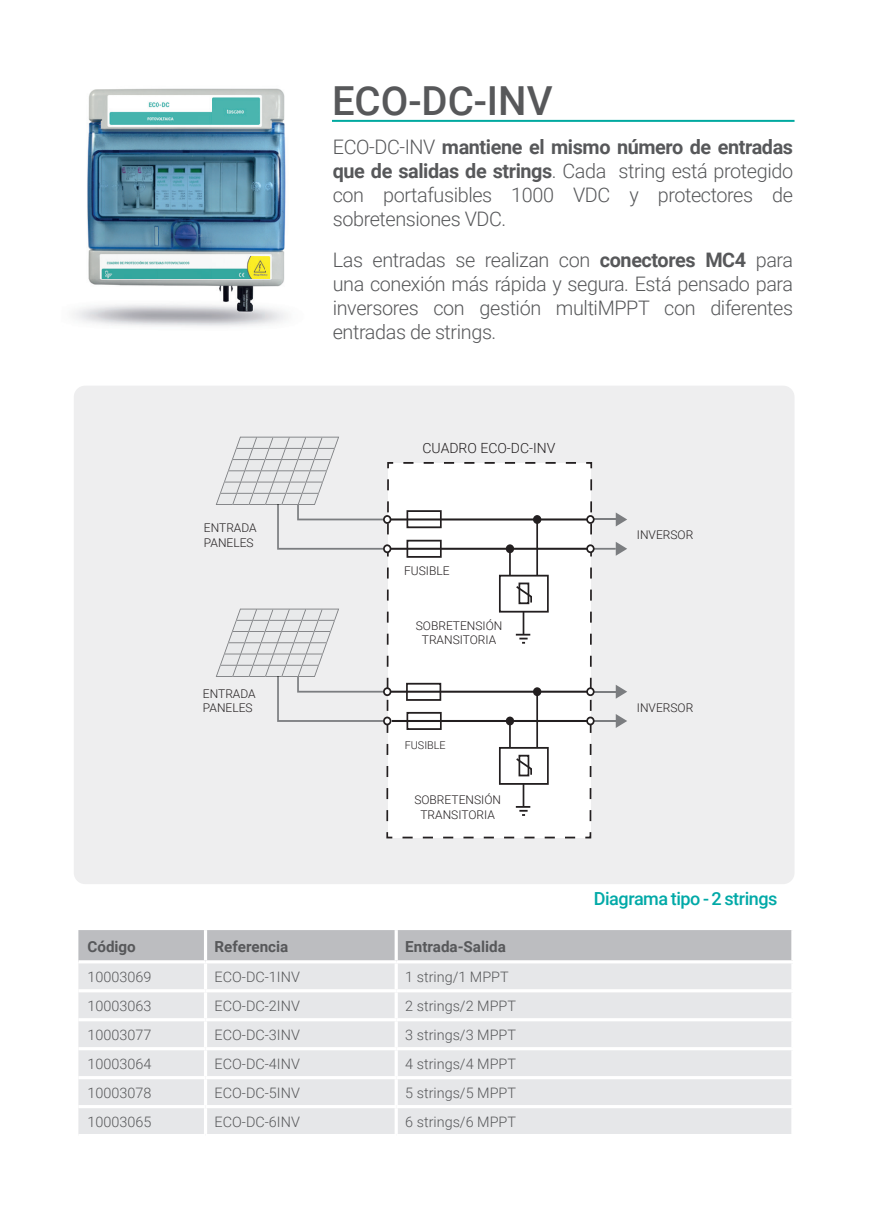
<style>
.page{position:relative;width:874px;height:1225px;background:#fff}
.page>*{position:absolute;margin:0;border:0;box-sizing:border-box;transform-origin:0 0}
.t1{font:500 40px "Roboto";color:#57585a}
.t2{font:300 20px/24px "Roboto";letter-spacing:-.02em;color:#57585a;text-align:justify}
.t3{font:500 18px "Roboto";letter-spacing:-.025em;color:#00a9a7}
.t4{font:700 15.2px "Roboto";color:#57585a}
.t5{font:300 14.4px "Roboto";color:#57585a}
.t6{font:300 14px "Roboto";color:#231f20}
.t7{font:300 12px/14.4px "Roboto";color:#231f20;text-align:center}
.t8{font:300 10.8px "Roboto";color:#231f20}
.s1{font-weight:700}
</style>
<div class="page">
<div style="left:74px;top:386px;width:720px;height:498px;background:#eeeeef;border-radius:11px"></div>
<hr style="left:332px;top:120px;width:462px;height:2px;background:#00a9a0">
<img style="left:73px;top:88px;width:213px;height:239px">
<div style="left:78px;top:930px;width:713px;height:30px;background:#bcbdc0"></div>
<div style="left:78px;top:963px;width:713px;height:171px;background:#e6e7e9"></div>
<hr style="left:204px;top:930px;width:3px;height:30px;background:#fff">
<hr style="left:394px;top:930px;width:3px;height:30px;background:#fff">
<hr style="left:204px;top:963px;width:3px;height:26px;background:#fff">
<hr style="left:394px;top:963px;width:3px;height:26px;background:#fff">
<hr style="left:78px;top:989px;width:127px;height:3px;background:#fff">
<hr style="left:205px;top:989px;width:191px;height:3px;background:#fff">
<hr style="left:204px;top:992px;width:3px;height:26px;background:#fff">
<hr style="left:396px;top:989px;width:398px;height:3px;background:#fff">
<hr style="left:394px;top:992px;width:3px;height:26px;background:#fff">
<hr style="left:78px;top:1018px;width:127px;height:3px;background:#fff">
<hr style="left:205px;top:1018px;width:191px;height:3px;background:#fff">
<hr style="left:204px;top:1021px;width:3px;height:26px;background:#fff">
<hr style="left:396px;top:1018px;width:398px;height:3px;background:#fff">
<hr style="left:394px;top:1021px;width:3px;height:26px;background:#fff">
<hr style="left:78px;top:1047px;width:127px;height:3px;background:#fff">
<hr style="left:205px;top:1047px;width:191px;height:3px;background:#fff">
<hr style="left:204px;top:1050px;width:3px;height:26px;background:#fff">
<hr style="left:396px;top:1047px;width:398px;height:3px;background:#fff">
<hr style="left:394px;top:1050px;width:3px;height:26px;background:#fff">
<hr style="left:78px;top:1076px;width:127px;height:3px;background:#fff">
<hr style="left:205px;top:1076px;width:191px;height:3px;background:#fff">
<hr style="left:204px;top:1079px;width:3px;height:26px;background:#fff">
<hr style="left:396px;top:1076px;width:398px;height:3px;background:#fff">
<hr style="left:394px;top:1079px;width:3px;height:26px;background:#fff">
<hr style="left:78px;top:1105px;width:127px;height:3px;background:#fff">
<hr style="left:205px;top:1105px;width:191px;height:3px;background:#fff">
<hr style="left:204px;top:1108px;width:3px;height:26px;background:#fff">
<hr style="left:396px;top:1105px;width:398px;height:3px;background:#fff">
<hr style="left:394px;top:1108px;width:3px;height:26px;background:#fff">
<div style="left:388px;top:463px;width:202px;height:374px;background:#fff"></div>
<hr style="left:386px;top:518px;width:202px;height:2px;background:#231f20">
<div style="left:533px;top:516px;width:7px;height:7px;background:#231f20;border-radius:50%"></div>
<div style="left:532px;top:515px;width:9px;height:9px;border:2px solid #231f20;border-radius:50%"></div>
<hr style="left:590px;top:518px;width:25px;height:2px;background:#7b7d80">
<svg style="left:615px;top:512px;width:12px;height:14px"></svg>
<div style="left:406px;top:510px;width:35px;height:18px;border:2px solid #231f20"></div>
<hr style="left:386px;top:548px;width:202px;height:2px;background:#231f20">
<div style="left:406px;top:540px;width:35px;height:18px;border:2px solid #231f20"></div>
<div style="left:518px;top:582px;width:11px;height:22px;border:2px solid #231f20"></div>
<svg style="left:516px;top:584px;width:16px;height:20px"></svg>
<hr style="left:536px;top:519px;width:1px;height:56px;background:#231f20">
<div style="left:506px;top:545px;width:7px;height:7px;background:#231f20;border-radius:50%"></div>
<div style="left:505px;top:544px;width:9px;height:9px;border:2px solid #231f20;border-radius:50%"></div>
<div style="left:498px;top:575px;width:50px;height:37px;border:2px solid #231f20"></div>
<hr style="left:522px;top:611px;width:2px;height:23px;background:#231f20">
<svg style="left:515px;top:634px;width:15px;height:9px"></svg>
<svg style="left:509px;top:550px;width:1px;height:25px"></svg>
<svg style="left:583px;top:830px;width:9px;height:9px"></svg>
<svg style="left:386px;top:832px;width:189px;height:7px"></svg>
<svg style="left:403px;top:462px;width:189px;height:8px"></svg>
<svg style="left:589px;top:542px;width:38px;height:14px"></svg>
<svg style="left:589px;top:744px;width:2px;height:11px"></svg>
<svg style="left:589px;top:766px;width:2px;height:11px"></svg>
<svg style="left:589px;top:788px;width:2px;height:11px"></svg>
<svg style="left:589px;top:810px;width:2px;height:11px"></svg>
<hr style="left:391px;top:690px;width:197px;height:2px;background:#231f20">
<div style="left:533px;top:688px;width:7px;height:7px;background:#231f20;border-radius:50%"></div>
<div style="left:532px;top:687px;width:9px;height:9px;border:2px solid #231f20;border-radius:50%"></div>
<div style="left:406px;top:683px;width:35px;height:18px;border:2px solid #231f20"></div>
<hr style="left:391px;top:720px;width:197px;height:2px;background:#231f20">
<svg style="left:216px;top:437px;width:178px;height:385px"></svg>
<svg style="left:589px;top:678px;width:38px;height:55px"></svg>
<div style="left:406px;top:712px;width:35px;height:18px;border:2px solid #231f20"></div>
<div style="left:518px;top:755px;width:11px;height:21px;border:2px solid #231f20"></div>
<svg style="left:516px;top:756px;width:16px;height:20px"></svg>
<hr style="left:536px;top:691px;width:1px;height:57px;background:#231f20">
<div style="left:506px;top:717px;width:7px;height:7px;background:#231f20;border-radius:50%"></div>
<div style="left:505px;top:716px;width:9px;height:9px;border:2px solid #231f20;border-radius:50%"></div>
<div style="left:498px;top:747px;width:50px;height:38px;border:2px solid #231f20"></div>
<hr style="left:522px;top:784px;width:2px;height:23px;background:#231f20">
<svg style="left:515px;top:806px;width:15px;height:10px"></svg>
<svg style="left:509px;top:722px;width:1px;height:26px"></svg>
<div style="left:586px;top:516px;width:7px;height:7px;background:#fff;border-radius:50%"></div>
<div style="left:586px;top:515px;width:8px;height:9px;border:2px solid #231f20;border-radius:50%"></div>
<div style="left:586px;top:545px;width:7px;height:7px;background:#fff;border-radius:50%"></div>
<div style="left:586px;top:544px;width:8px;height:9px;border:2px solid #231f20;border-radius:50%"></div>
<div style="left:586px;top:688px;width:7px;height:7px;background:#fff;border-radius:50%"></div>
<div style="left:586px;top:687px;width:8px;height:9px;border:2px solid #231f20;border-radius:50%"></div>
<div style="left:586px;top:717px;width:7px;height:7px;background:#fff;border-radius:50%"></div>
<div style="left:586px;top:716px;width:8px;height:9px;border:2px solid #231f20;border-radius:50%"></div>
<div style="left:384px;top:516px;width:6px;height:7px;background:#fff;border-radius:50%"></div>
<div style="left:383px;top:515px;width:8px;height:9px;border:2px solid #231f20;border-radius:50%"></div>
<div style="left:384px;top:545px;width:6px;height:7px;background:#fff;border-radius:50%"></div>
<div style="left:383px;top:544px;width:8px;height:9px;border:2px solid #231f20;border-radius:50%"></div>
<div style="left:384px;top:688px;width:6px;height:7px;background:#fff;border-radius:50%"></div>
<div style="left:383px;top:687px;width:8px;height:9px;border:2px solid #231f20;border-radius:50%"></div>
<div style="left:384px;top:717px;width:6px;height:7px;background:#fff;border-radius:50%"></div>
<div style="left:383px;top:716px;width:8px;height:9px;border:2px solid #231f20;border-radius:50%"></div>
<h1 class="t1" style="left:332px;top:73px;width:222px">ECO-DC-INV</h1>
<p class="t2" style="left:332px;top:135px;width:461px">ECO-DC-INV <span class="s1">mantiene el mismo número de entradas que de salidas de strings</span>. Cada string está protegido con portafusibles 1000 VDC y protectores de sobretensiones VDC.</p>
<p class="t2" style="left:332px;top:248px;width:461px">Las entradas se realizan con <span class="s1">conectores MC4</span> para una conexión más rápida y segura. Está pensado para inversores con gestión multiMPPT con diferentes entradas de strings.</p>
<p class="t7" style="left:204px;top:520px;width:54px;text-align:left">ENTRADA<br>PANELES</p>
<p class="t7" style="left:203px;top:686px;width:54px;text-align:left">ENTRADA<br>PANELES</p>
<p class="t6" style="left:422px;top:438px;width:134px">CUADRO ECO-DC-INV</p>
<p class="t7" style="left:404px;top:563px;width:47px">FUSIBLE</p>
<p class="t7" style="left:415px;top:618px;width:88px">SOBRETENSIÓN<br>TRANSITORIA</p>
<p class="t8" style="left:404px;top:737px;width:42px">FUSIBLE</p>
<p class="t7" style="left:414px;top:792px;width:88px">SOBRETENSIÓN<br>TRANSITORIA</p>
<p class="t4" style="left:87px;top:935px;width:50px">Código</p>
<p class="t4" style="left:214px;top:935px;width:75px">Referencia</p>
<p class="t4" style="left:405px;top:935px;width:102px">Entrada-Salida</p>
<p class="t5" style="left:87px;top:966px;width:65px">10003069</p>
<p class="t5" style="left:214px;top:966px;width:87px">ECO-DC-1INV</p>
<p class="t5" style="left:405px;top:966px;width:105px">1 string/1 MPPT</p>
<p class="t5" style="left:87px;top:995px;width:65px">10003063</p>
<p class="t5" style="left:214px;top:995px;width:87px">ECO-DC-2INV</p>
<p class="t5" style="left:405px;top:995px;width:112px">2 strings/2 MPPT</p>
<p class="t5" style="left:87px;top:1024px;width:65px">10003077</p>
<p class="t5" style="left:214px;top:1024px;width:87px">ECO-DC-3INV</p>
<p class="t5" style="left:405px;top:1024px;width:112px">3 strings/3 MPPT</p>
<p class="t5" style="left:87px;top:1053px;width:65px">10003064</p>
<p class="t5" style="left:214px;top:1053px;width:87px">ECO-DC-4INV</p>
<p class="t5" style="left:405px;top:1053px;width:112px">4 strings/4 MPPT</p>
<p class="t5" style="left:87px;top:1082px;width:65px">10003078</p>
<p class="t5" style="left:214px;top:1082px;width:87px">ECO-DC-5INV</p>
<p class="t5" style="left:405px;top:1082px;width:112px">5 strings/5 MPPT</p>
<p class="t5" style="left:87px;top:1111px;width:65px">10003065</p>
<p class="t5" style="left:214px;top:1111px;width:87px">ECO-DC-6INV</p>
<p class="t5" style="left:405px;top:1111px;width:112px">6 strings/6 MPPT</p>
<p class="t7" style="left:636px;top:527px;width:58px">INVERSOR</p>
<p class="t7" style="left:636px;top:699px;width:58px">INVERSOR</p>
<p class="t3" style="left:593px;top:885px;width:185px">Diagrama tipo - 2 strings</p>
</div>
